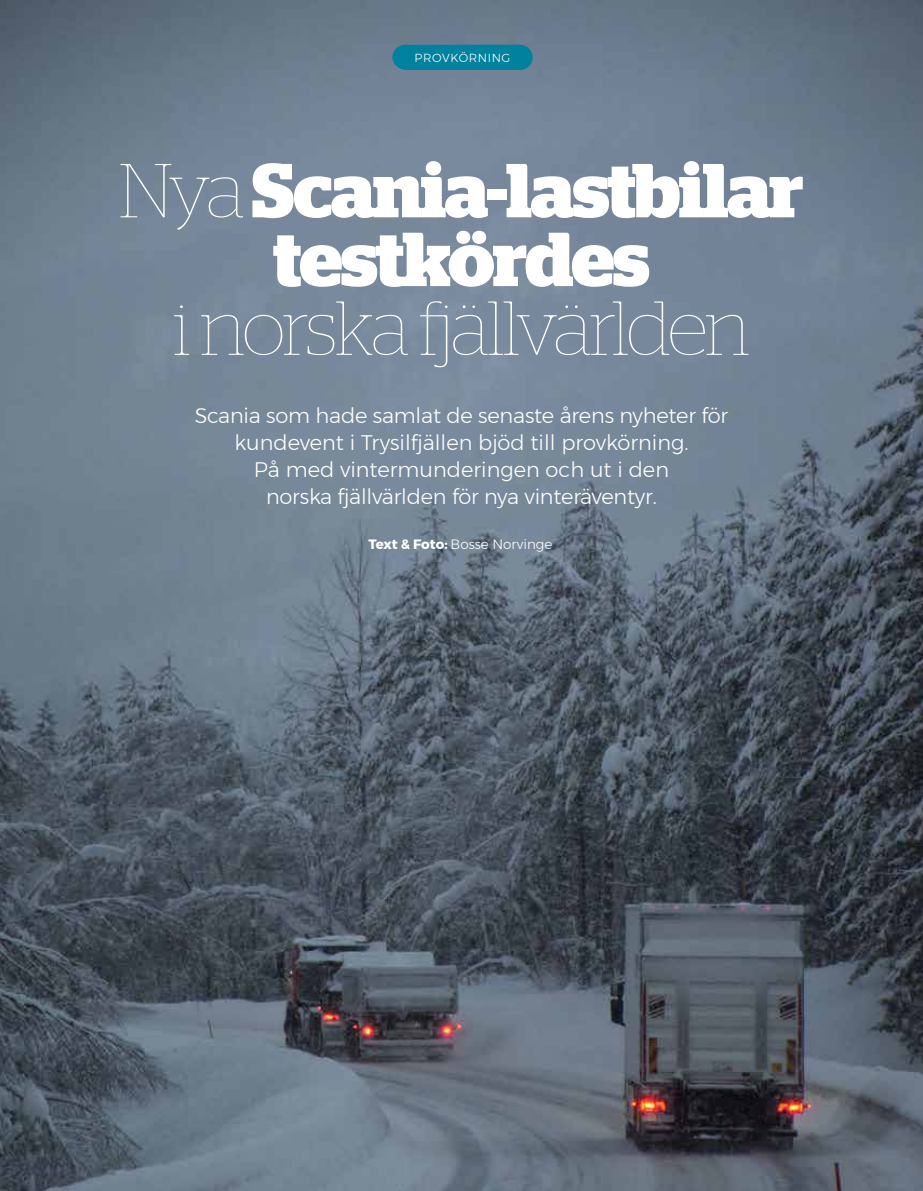
<style>
.page{position:relative;width:923px;height:1191px;background:#fff}
.page>*{position:absolute;margin:0;border:0;box-sizing:border-box;transform-origin:0 0}
.t1{font:700 76.2px/68.7px "Stag";letter-spacing:-.02em;color:#fff;text-align:center}
.t2{font:100 76.2px "Stag";letter-spacing:-.03em;color:#fff}
.t3{font:300 21px/27px "Montserrat";letter-spacing:-.01em;color:#fff;text-align:center}
.t4{font:300 13.5px "Montserrat";color:#fff}
.t5{font:300 11.7px "Montserrat";letter-spacing:.05em;color:#fff}
.s1{font-weight:100}
.s2{font-weight:700}
</style>
<div class="page">
<img style="left:0;top:0;width:923px;height:1191px">
<div style="left:392px;top:45px;width:141px;height:25px;background:#00829f"></div>
<p class="t5" style="left:415px;top:49px;width:97px">PROVKÖRNING</p>
<h1 class="t1" style="left:119px;top:156px;width:686px"><span class="s1">Nya</span> Scania-lastbilar testkördes</h1>
<h1 class="t2" style="left:173px;top:286px;width:578px">i norska fjällvärlden</h1>
<p class="t3" style="left:195px;top:402px;width:535px">Scania som hade samlat de senaste årens nyheter för kundevent i Trysilfjällen bjöd till provkörning.<br>På med vintermunderingen och ut i den<br>norska fjällvärlden för nya vinteräventyr.</p>
<p class="t4" style="left:368px;top:534px;width:185px"><span class="s2">Text &amp; Foto:</span> Bosse Norvinge</p>
</div>
